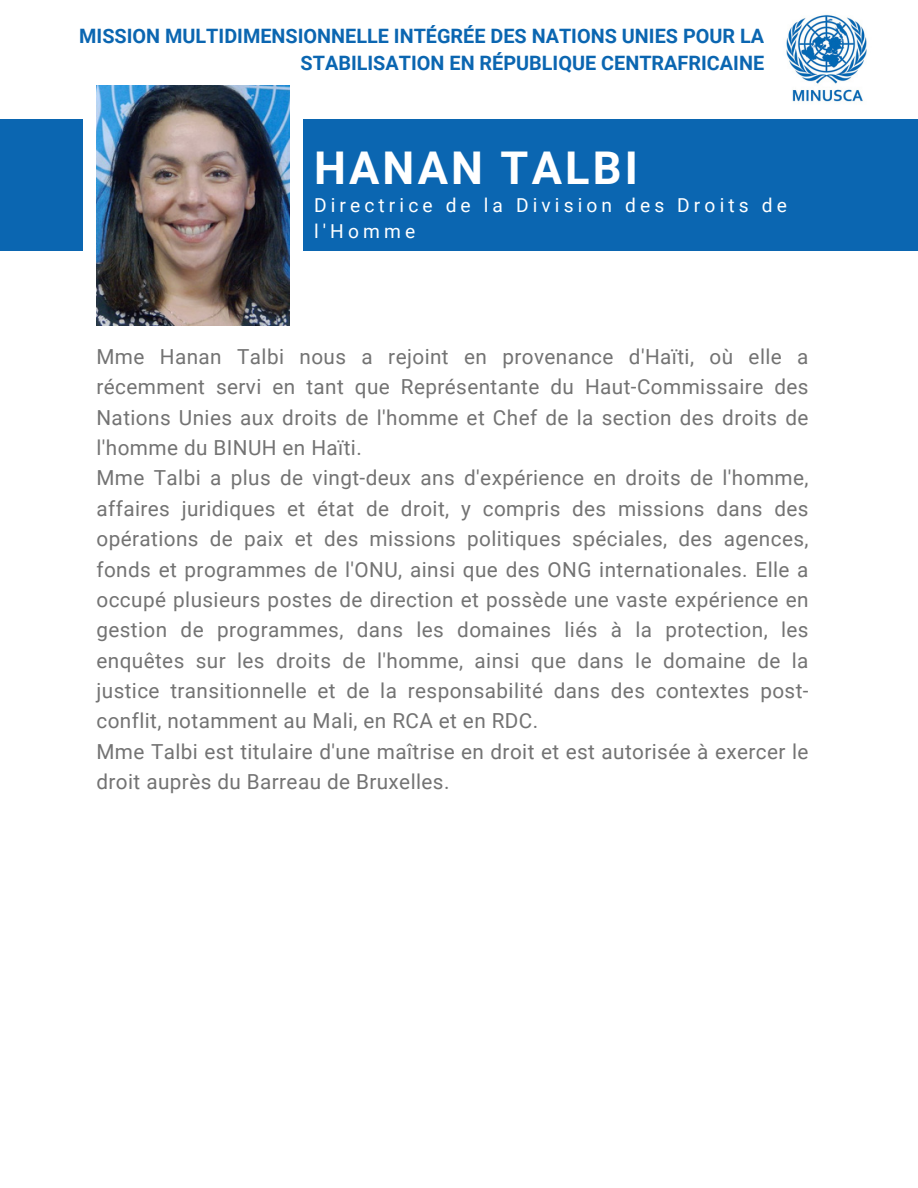
<style>
.page{position:relative;width:918px;height:1188px;background:#fff}
.page>*{position:absolute;margin:0;border:0;box-sizing:border-box;transform-origin:0 0}
.t1{font:700 45.15px "Roboto";letter-spacing:.07em;color:#fff}
.t2{font:20.7px/30.3px "Roboto";letter-spacing:.02em;color:#737373;text-align:justify}
.t3{font:700 19.8px/27px "Roboto";color:#0b66b1;text-align:right}
.t4{font:19.2px/25.8px "Roboto";letter-spacing:.215em;color:#fff}
</style>
<div class="page">
<div style="left:0;top:119px;width:918px;height:131px;background:#0b66b1"></div>
<div style="left:84px;top:119px;width:218px;height:131px;background:#fff"></div>
<img style="left:96px;top:85px;width:194px;height:241px">
<img style="left:786px;top:15px;width:81px;height:87px">
<p class="t3" style="left:79px;top:23px;width:686px">MISSION MULTIDIMENSIONNELLE INTÉGRÉE DES NATIONS UNIES POUR LA<br>STABILISATION EN RÉPUBLIQUE CENTRAFRICAINE</p>
<p class="t1" style="left:314px;top:142px;width:325px">HANAN TALBI</p>
<p class="t4" style="left:314px;top:193px;width:474px">Directrice de la Division des Droits de l'Homme</p>
<h2 class="t2" style="left:96px;top:342px;width:714px">Mme Hanan Talbi nous a rejoint en provenance d'Haïti, où elle a récemment servi en tant que Représentante du Haut-Commissaire des Nations Unies aux droits de l'homme et Chef de la section des droits de l'homme du BINUH en Haïti.</h2>
<h1 class="t2" style="left:96px;top:463px;width:714px">Mme Talbi a plus de vingt-deux ans d'expérience en droits de l'homme, affaires juridiques et état de droit, y compris des missions dans des opérations de paix et des missions politiques spéciales, des agences, fonds et programmes de l'ONU, ainsi que des ONG internationales. Elle a occupé plusieurs postes de direction et possède une vaste expérience en gestion de programmes, dans les domaines liés à la protection, les enquêtes sur les droits de l'homme, ainsi que dans le domaine de la justice transitionnelle et de la responsabilité dans des contextes post&shy;conflit, notamment au Mali, en RCA et en RDC.</h1>
<p class="t2" style="left:96px;top:737px;width:714px">Mme Talbi est titulaire d'une maîtrise en droit et est autorisée à exercer le droit auprès du Barreau de Bruxelles.</p>
</div>
